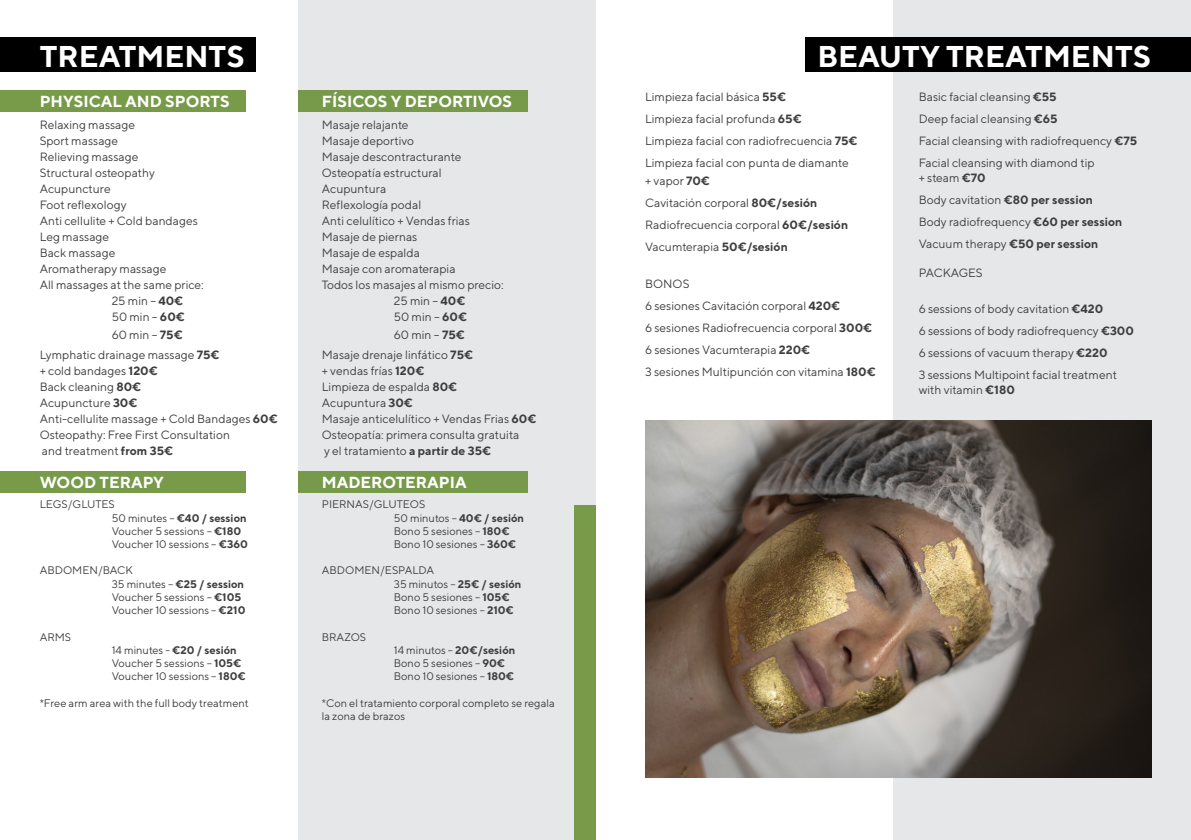
<style>
.page{position:relative;width:1191px;height:840px;background:#fff}
.page>*{position:absolute;margin:0;border:0;box-sizing:border-box;transform-origin:0 0}
.t1{font:700 30px "TT Norms";color:#fff}
.t2{font:700 16px "TT Norms";color:#fff}
.t3{font:12px/14.4px "TT Norms";color:#3e3e3f}
.t4{font:11px/13.2px "TT Norms";color:#3e3e3f}
.t5{font:700 11px "TT Norms";color:#3e3e3f}
.s1{font-weight:700}
.s2{font-weight:400}
</style>
<div class="page">
<div style="left:298px;top:0;width:297px;height:839px;background:#e6e7e9"></div>
<div style="left:893px;top:0;width:298px;height:839px;background:#e6e7e9"></div>
<div style="left:0;top:38px;width:255px;height:34px;background:#000"></div>
<div style="left:805px;top:38px;width:386px;height:34px;background:#000"></div>
<img style="left:645px;top:420px;width:506px;height:356px">
<div style="left:0;top:90px;width:246px;height:21px;background:#779b49"></div>
<div style="left:0;top:471px;width:246px;height:21px;background:#779b49"></div>
<div style="left:298px;top:90px;width:229px;height:21px;background:#769a49"></div>
<div style="left:298px;top:471px;width:229px;height:21px;background:#769a49"></div>
<div style="left:574px;top:505px;width:21px;height:334px;background:#779b49"></div>
<p class="t1" style="left:40px;top:37px;width:206px">TREATMENTS</p>
<p class="t1" style="left:817px;top:37px;width:335px">BEAUTY TREATMENTS</p>
<p class="t2" style="left:40px;top:91px;width:192px">PHYSICAL AND SPORTS</p>
<p class="t3" style="left:40px;top:117px;width:97px">Relaxing massage</p>
<p class="t3" style="left:40px;top:133px;width:80px">Sport massage</p>
<p class="t3" style="left:40px;top:149px;width:100px">Relieving massage</p>
<p class="t3" style="left:40px;top:165px;width:117px">Structural osteopathy</p>
<p class="t3" style="left:40px;top:181px;width:73px">Acupuncture</p>
<p class="t3" style="left:40px;top:197px;width:88px">Foot reflexology</p>
<p class="t3" style="left:40px;top:213px;width:160px">Anti cellulite + Cold bandages</p>
<p class="t3" style="left:40px;top:229px;width:71px">Leg massage</p>
<p class="t3" style="left:40px;top:245px;width:77px">Back massage</p>
<p class="t3" style="left:40px;top:261px;width:128px">Aromatherapy massage</p>
<p class="t3" style="left:40px;top:277px;width:166px">All massages at the same price:</p>
<p class="t3" style="left:112px;top:293px;width:73px">25 min – <span class="s1">40€</span></p>
<p class="t3" style="left:112px;top:309px;width:75px">50 min – <span class="s1">60€</span></p>
<p class="t3" style="left:112px;top:327px;width:73px">60 min – <span class="s1">75€</span></p>
<p class="t3" style="left:40px;top:347px;width:181px">Lymphatic drainage massage <span class="s1">75€</span></p>
<p class="t3" style="left:40px;top:363px;width:120px">+ cold bandages <span class="s1">120€</span></p>
<p class="t3" style="left:40px;top:379px;width:103px">Back cleaning <span class="s1">80€</span></p>
<p class="t3" style="left:40px;top:395px;width:99px">Acupuncture <span class="s1">30€</span></p>
<p class="t3" style="left:40px;top:411px;width:240px">Anti-cellulite massage + Cold Bandages <span class="s1">60€</span></p>
<p class="t3" style="left:40px;top:427px;width:192px">Osteopathy: Free First Consultation</p>
<p class="t3" style="left:42px;top:443px;width:133px">and treatment <span class="s1">from 35€</span></p>
<p class="t2" style="left:40px;top:472px;width:126px">WOOD TERAPY</p>
<p class="t4" style="left:40px;top:497px;width:77px">LEGS/GLUTES</p>
<p class="t5" style="left:112px;top:510px;width:136px"><span class="s2">50 minutes –</span> €40 / session</p>
<p class="t4" style="left:112px;top:524px;width:131px">Voucher 5 sessions – <span class="s1">€180</span></p>
<p class="t4" style="left:112px;top:537px;width:138px">Voucher 10 sessions – <span class="s1">€360</span></p>
<p class="t4" style="left:40px;top:563px;width:95px">ABDOMEN/BACK</p>
<p class="t5" style="left:112px;top:576px;width:134px"><span class="s2">35 minutes –</span> €25 / session</p>
<p class="t4" style="left:112px;top:590px;width:131px">Voucher 5 sessions – <span class="s1">€105</span></p>
<p class="t4" style="left:112px;top:603px;width:135px">Voucher 10 sessions – <span class="s1">€210</span></p>
<p class="t4" style="left:40px;top:629px;width:33px">ARMS</p>
<p class="t4" style="left:112px;top:642px;width:127px">14 minutes - <span class="s1">€20 / sesión</span></p>
<p class="t4" style="left:112px;top:656px;width:131px">Voucher 5 sessions – <span class="s1">105€</span></p>
<p class="t4" style="left:112px;top:669px;width:136px">Voucher 10 sessions – <span class="s1">180€</span></p>
<p class="t4" style="left:40px;top:695px;width:211px">*Free arm area with the full body treatment</p>
<p class="t2" style="left:322px;top:91px;width:192px">FÍSICOS Y DEPORTIVOS</p>
<p class="t3" style="left:322px;top:117px;width:88px">Masaje relajante</p>
<p class="t3" style="left:322px;top:133px;width:94px">Masaje deportivo</p>
<p class="t3" style="left:322px;top:149px;width:141px">Masaje descontracturante</p>
<p class="t3" style="left:322px;top:165px;width:121px">Osteopatía estructural</p>
<p class="t3" style="left:322px;top:181px;width:66px">Acupuntura</p>
<p class="t3" style="left:322px;top:197px;width:101px">Reflexología podal</p>
<p class="t3" style="left:322px;top:213px;width:150px">Anti celulítico + Vendas frias</p>
<p class="t3" style="left:322px;top:229px;width:97px">Masaje de piernas</p>
<p class="t3" style="left:322px;top:245px;width:100px">Masaje de espalda</p>
<p class="t3" style="left:322px;top:261px;width:135px">Masaje con aromaterapia</p>
<p class="t3" style="left:322px;top:277px;width:183px">Todos los masajes al mismo precio:</p>
<p class="t3" style="left:394px;top:293px;width:73px">25 min – <span class="s1">40€</span></p>
<p class="t3" style="left:394px;top:309px;width:75px">50 min – <span class="s1">60€</span></p>
<p class="t3" style="left:394px;top:327px;width:73px">60 min – <span class="s1">75€</span></p>
<p class="t3" style="left:322px;top:347px;width:153px">Masaje drenaje linfático <span class="s1">75€</span></p>
<p class="t3" style="left:322px;top:363px;width:104px">+ vendas frías <span class="s1">120€</span></p>
<p class="t3" style="left:322px;top:379px;width:137px">Limpieza de espalda <span class="s1">80€</span></p>
<p class="t3" style="left:322px;top:395px;width:93px">Acupuntura <span class="s1">30€</span></p>
<p class="t3" style="left:322px;top:411px;width:216px">Masaje anticelulítico + Vendas Frias <span class="s1">60€</span></p>
<p class="t3" style="left:322px;top:427px;width:199px">Osteopatía: primera consulta gratuita</p>
<p class="t3" style="left:324px;top:443px;width:169px">y el tratamiento <span class="s1">a partir de 35€</span></p>
<p class="t2" style="left:322px;top:472px;width:146px">MADEROTERAPIA</p>
<p class="t4" style="left:322px;top:497px;width:105px">PIERNAS/GLUTEOS</p>
<p class="t4" style="left:394px;top:510px;width:132px">50 minutos – <span class="s1">40€ / sesión</span></p>
<p class="t4" style="left:394px;top:524px;width:117px">Bono 5 sesiones – <span class="s1">180€</span></p>
<p class="t4" style="left:394px;top:537px;width:124px">Bono 10 sesiones – <span class="s1">360€</span></p>
<p class="t4" style="left:322px;top:563px;width:114px">ABDOMEN/ESPALDA</p>
<p class="t4" style="left:394px;top:576px;width:129px">35 minutos – <span class="s1">25€ / sesión</span></p>
<p class="t4" style="left:394px;top:590px;width:117px">Bono 5 sesiones – <span class="s1">105€</span></p>
<p class="t4" style="left:394px;top:603px;width:121px">Bono 10 sesiones – <span class="s1">210€</span></p>
<p class="t4" style="left:322px;top:629px;width:46px">BRAZOS</p>
<p class="t4" style="left:394px;top:642px;width:123px">14 minutos – <span class="s1">20€/sesión</span></p>
<p class="t4" style="left:394px;top:656px;width:113px">Bono 5 sesiones – <span class="s1">90€</span></p>
<p class="t4" style="left:394px;top:669px;width:122px">Bono 10 sesiones – <span class="s1">180€</span></p>
<p class="t4" style="left:322px;top:695px;width:234px">*Con el tratamiento corporal completo se regala la zona de brazos</p>
<p class="t3" style="left:645px;top:90px;width:142px">Limpieza facial básica <span class="s1">55€</span></p>
<p class="t3" style="left:645px;top:112px;width:158px">Limpieza facial profunda <span class="s1">65€</span></p>
<p class="t3" style="left:645px;top:134px;width:214px">Limpieza facial con radiofrecuencia <span class="s1">75€</span></p>
<p class="t3" style="left:645px;top:156px;width:205px">Limpieza facial con punta de diamante</p>
<p class="t3" style="left:645px;top:174px;width:66px">+ vapor <span class="s1">70€</span></p>
<p class="t3" style="left:645px;top:196px;width:174px">Cavitación corporal <span class="s1">80€/sesión</span></p>
<p class="t3" style="left:645px;top:218px;width:205px">Radiofrecuencia corporal <span class="s1">60€/sesión</span></p>
<p class="t3" style="left:645px;top:240px;width:144px">Vacumterapia <span class="s1">50€/sesión</span></p>
<p class="t3" style="left:645px;top:276px;width:46px">BONOS</p>
<p class="t3" style="left:645px;top:298px;width:197px">6 sesiones Cavitación corporal <span class="s1">420€</span></p>
<p class="t3" style="left:645px;top:320px;width:229px">6 sesiones Radiofrecuencia corporal <span class="s1">300€</span></p>
<p class="t3" style="left:645px;top:342px;width:167px">6 sesiones Vacumterapia <span class="s1">220€</span></p>
<p class="t3" style="left:645px;top:364px;width:232px">3 sesiones Multipunción con vitamina <span class="s1">180€</span></p>
<p class="t3" style="left:918px;top:90px;width:139px">Basic facial cleansing <span class="s1">€55</span></p>
<p class="t3" style="left:918px;top:112px;width:140px">Deep facial cleansing <span class="s1">€65</span></p>
<p class="t3" style="left:918px;top:134px;width:220px">Facial cleansing with radiofrequency <span class="s1">€75</span></p>
<p class="t3" style="left:918px;top:156px;width:177px">Facial cleansing with diamond tip</p>
<p class="t3" style="left:918px;top:170px;width:68px">+ steam <span class="s1">€70</span></p>
<p class="t3" style="left:918px;top:192px;width:176px">Body cavitation <span class="s1">€80 per session</span></p>
<p class="t3" style="left:918px;top:214px;width:205px">Body radiofrequency <span class="s1">€60 per session</span></p>
<p class="t3" style="left:918px;top:236px;width:181px">Vacuum therapy <span class="s1">€50 per session</span></p>
<p class="t3" style="left:918px;top:265px;width:65px">PACKAGES</p>
<p class="t3" style="left:918px;top:301px;width:186px">6 sessions of body cavitation <span class="s1">€420</span></p>
<p class="t3" style="left:918px;top:323px;width:217px">6 sessions of body radiofrequency <span class="s1">€300</span></p>
<p class="t3" style="left:918px;top:345px;width:190px">6 sessions of vacuum therapy <span class="s1">€220</span></p>
<p class="t3" style="left:918px;top:367px;width:200px">3 sessions Multipoint facial treatment with vitamin <span class="s1">€180</span></p>
</div>
